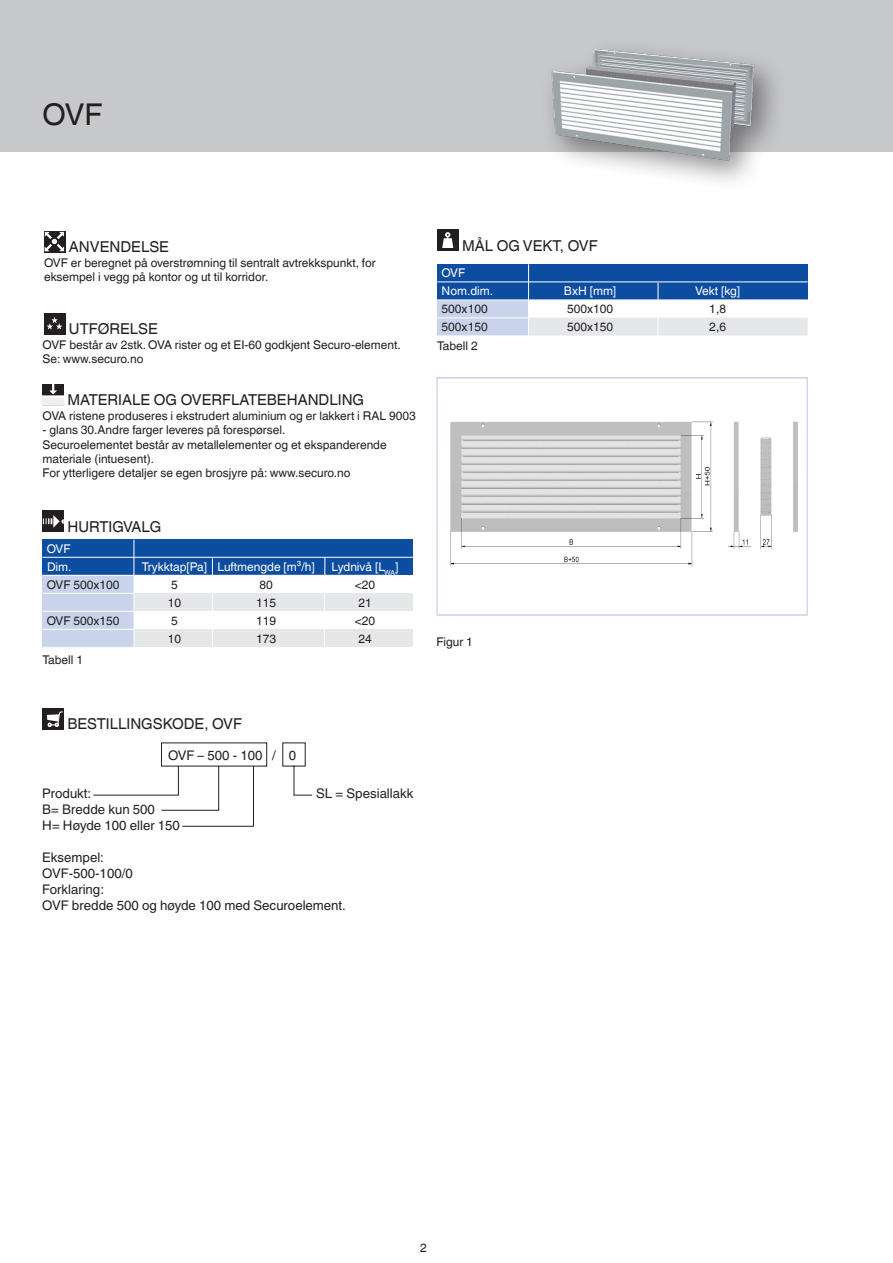
<style>
.page{position:relative;width:893px;height:1263px;background:#fff}
.page>*{position:absolute;margin:0;border:0;box-sizing:border-box;transform-origin:0 0}
.t1{font:30px "TROX Helvetica";color:#231f20}
.t2{font:15px "TROX Helvetica";color:#231f20}
.t3{font:13.2px/15.9px "TROX Helvetica";color:#231f20}
.Diamgram{font:12px/14.4px "TROX Helvetica";color:#231f20}
.t4{font:12px/18px "TROX Helvetica";color:#fff}
</style>
<div class="page">
<img style="left:450px;top:421px;width:348px;height:146px">
<div style="left:436px;top:377px;width:372px;height:239px;border:1px solid #c9d3eb"></div>
<div style="left:0;top:0;width:893px;height:152px;background:#c7c8ca"></div>
<svg style="left:44px;top:231px;width:21px;height:21px"></svg>
<div style="left:44px;top:313px;width:21px;height:21px;background:#231f20"></div>
<svg style="left:47px;top:317px;width:15px;height:13px"></svg>
<svg style="left:43px;top:384px;width:21px;height:21px"></svg>
<div style="left:437px;top:230px;width:21px;height:21px;background:#231f20"></div>
<svg style="left:442px;top:233px;width:11px;height:15px"></svg>
<div style="left:539px;top:37px;width:248px;height:156px;background:#231f20;opacity:.5"></div>
<img style="left:541px;top:43px;width:223px;height:127px">
<div style="left:43px;top:708px;width:21px;height:21px;background:#231f20"></div>
<svg style="left:47px;top:711px;width:16px;height:16px"></svg>
<svg style="left:93px;top:742px;width:219px;height:85px"></svg>
<div style="left:43px;top:510px;width:21px;height:22px;background:#231f20"></div>
<svg style="left:43px;top:515px;width:21px;height:13px"></svg>
<div style="left:43px;top:573px;width:91px;height:74px;background:#c9d3eb"></div>
<div style="left:437px;top:298px;width:92px;height:38px;background:#c9d3eb"></div>
<div style="left:43px;top:540px;width:370px;height:35px;background:#0d4da1"></div>
<div style="left:437px;top:264px;width:371px;height:36px;background:#0d4da1"></div>
<hr style="left:43px;top:557px;width:376px;height:1px;background:#fff">
<hr style="left:43px;top:575px;width:341px;height:1px;background:#fff">
<hr style="left:43px;top:593px;width:332px;height:1px;background:#fff">
<hr style="left:43px;top:611px;width:91px;height:1px;background:#fff">
<div style="left:134px;top:593px;width:279px;height:18px;background:#e6e7e9"></div>
<hr style="left:43px;top:629px;width:332px;height:1px;background:#fff">
<div style="left:134px;top:629px;width:279px;height:18px;background:#e6e7e9"></div>
<hr style="left:437px;top:281px;width:371px;height:1px;background:#fff">
<hr style="left:437px;top:299px;width:371px;height:1px;background:#fff">
<hr style="left:437px;top:317px;width:371px;height:1px;background:#fff">
<hr style="left:437px;top:335px;width:92px;height:1px;background:#fff">
<div style="left:529px;top:318px;width:279px;height:18px;background:#e6e7e9"></div>
<hr style="left:134px;top:540px;width:1px;height:111px;background:#fff">
<hr style="left:528px;top:264px;width:1px;height:112px;background:#fff">
<hr style="left:212px;top:558px;width:1px;height:93px;background:#fff">
<hr style="left:658px;top:283px;width:1px;height:93px;background:#fff">
<svg style="left:323px;top:557px;width:3px;height:90px"></svg>
<p class="t1" style="left:43px;top:97px;width:61px">OVF</p>
<p class="t2" style="left:69px;top:238px;width:102px">ANVENDELSE</p>
<p class="Diamgram" style="left:44px;top:255px;width:333px">OVF er beregnet på overstrømning til sentralt avtrekkspunkt, for eksempel i vegg på kontor og ut til korridor.</p>
<p class="t2" style="left:69px;top:320px;width:90px">UTFØRELSE</p>
<p class="Diamgram" style="left:43px;top:337px;width:360px">OVF består av 2stk. OVA rister og et EI-60 godkjent Securo-element.</p>
<p class="Diamgram" style="left:43px;top:352px;width:103px">Se: www.securo.no</p>
<p class="t2" style="left:67px;top:391px;width:298px">MATERIALE OG OVERFLATEBEHANDLING</p>
<p class="Diamgram" style="left:43px;top:408px;width:375px">OVA ristene produseres i ekstrudert aluminium og er lakkert i RAL 9003</p>
<p class="Diamgram" style="left:43px;top:423px;width:244px">- glans 30.Andre farger leveres på forespørsel.</p>
<p class="Diamgram" style="left:43px;top:437px;width:346px">Securoelementet består av metallelementer og et ekspanderende materiale (intuesent).</p>
<p class="Diamgram" style="left:43px;top:466px;width:310px">For ytterligere detaljer se egen brosjyre på: www.securo.no</p>
<p class="t2" style="left:67px;top:518px;width:95px">HURTIGVALG</p>
<p class="t4" style="left:47px;top:540px;width:26px">OVF<br>Dim.</p>
<p class="t4" style="left:142px;top:558px;width:174px">Trykktap[Pa] Luftmengde [m³/h]</p>
<p class="t4" style="left:332px;top:558px;width:68px">Lydnivå [L<sub>WA</sub>]</p>
<p class="Diamgram" style="left:47px;top:577px;width:74px">OVF 500x100</p>
<p class="Diamgram" style="left:171px;top:577px;width:8px">5</p>
<p class="Diamgram" style="left:259px;top:577px;width:15px">80</p>
<p class="Diamgram" style="left:355px;top:577px;width:22px">&lt;20</p>
<p class="Diamgram" style="left:168px;top:595px;width:15px">10</p>
<p class="Diamgram" style="left:256px;top:595px;width:22px">115</p>
<p class="Diamgram" style="left:358px;top:595px;width:15px">21</p>
<p class="Diamgram" style="left:47px;top:613px;width:74px">OVF 500x150</p>
<p class="Diamgram" style="left:171px;top:613px;width:8px">5</p>
<p class="Diamgram" style="left:256px;top:613px;width:22px">119</p>
<p class="Diamgram" style="left:355px;top:613px;width:22px">&lt;20</p>
<p class="Diamgram" style="left:168px;top:631px;width:15px">10</p>
<p class="Diamgram" style="left:256px;top:631px;width:22px">173</p>
<p class="Diamgram" style="left:358px;top:631px;width:15px">24</p>
<p class="Diamgram" style="left:43px;top:653px;width:42px">Tabell 1</p>
<p class="t2" style="left:67px;top:715px;width:176px">BESTILLINGSKODE, OVF</p>
<p class="t3" style="left:168px;top:747px;width:130px">OVF – 500 - 100 / 0</p>
<p class="t3" style="left:42px;top:786px;width:139px">Produkt:<br>B= Bredde kun 500<br>H= Høyde 100 eller 150</p>
<p class="t3" style="left:42px;top:849px;width:305px">Eksempel:<br>OVF-500-100/0<br>Forklaring:<br>OVF bredde 500 og høyde 100 med Securoelement.</p>
<p class="t3" style="left:316px;top:786px;width:99px">SL = Spesiallakk</p>
<p class="t2" style="left:462px;top:237px;width:137px">MÅL OG VEKT, OVF</p>
<p class="t4" style="left:441px;top:264px;width:53px">OVF<br>Nom.dim.</p>
<p class="t4" style="left:564px;top:282px;width:54px">BxH [mm]</p>
<p class="t4" style="left:695px;top:282px;width:46px">Vekt [kg]</p>
<p class="Diamgram" style="left:442px;top:302px;width:48px">500x100</p>
<p class="Diamgram" style="left:567px;top:302px;width:48px">500x100</p>
<p class="Diamgram" style="left:709px;top:302px;width:18px">1,8</p>
<p class="Diamgram" style="left:442px;top:320px;width:48px">500x150</p>
<p class="Diamgram" style="left:567px;top:320px;width:48px">500x150</p>
<p class="Diamgram" style="left:709px;top:320px;width:18px">2,6</p>
<p class="Diamgram" style="left:437px;top:338px;width:42px">Tabell 2</p>
<p class="Diamgram" style="left:436px;top:634px;width:38px">Figur 1</p>
<p class="Diamgram" style="left:420px;top:1240px;width:8px">2</p>
</div>
